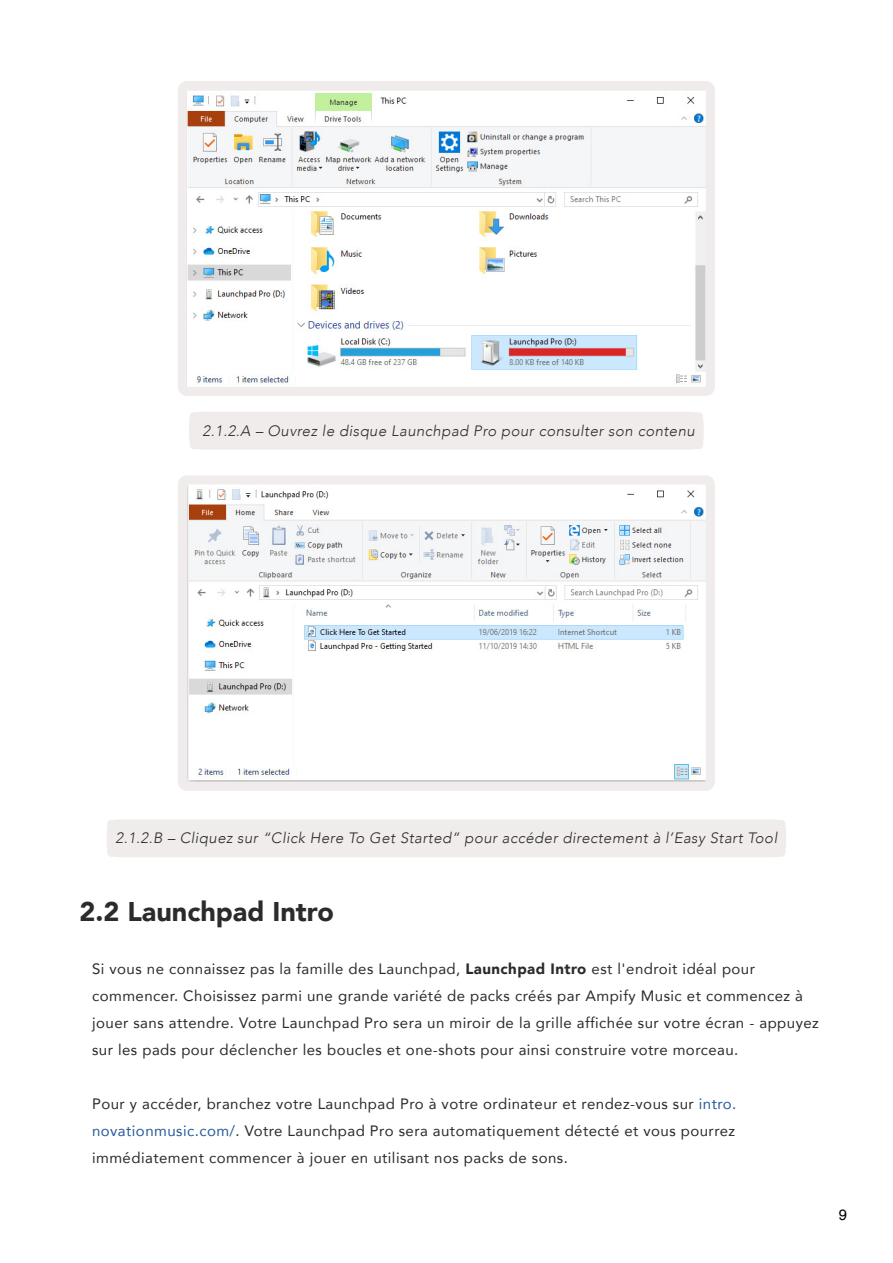
<style>
.page{position:relative;width:893px;height:1263px;background:#fff}
.page>*{position:absolute;margin:0;border:0;box-sizing:border-box;transform-origin:0 0}
.t1{font:900 27px "Avenir";color:#2b2b2b}
.t2{font:15px/27px "Avenir";letter-spacing:.03em;color:#2b2b2b}
.t3{font:italic 300 15px "Avenir";letter-spacing:.03em;color:#2b2b2b}
.t4{font:15px "Helvetica";color:#000}
.s1{font-weight:900}
.s2{color:#275b9b}
</style>
<div class="page">
<div style="left:189px;top:412px;width:515px;height:38px;border:18px solid #f0eceb;border-radius:4px"></div>
<div style="left:107px;top:819px;width:679px;height:38px;border:18px solid #f0eceb;border-radius:4px"></div>
<img style="left:188px;top:92px;width:517px;height:292px">
<div style="left:178px;top:81px;width:537px;height:315px;border:9px solid #f0eceb;border-radius:4px"></div>
<img style="left:188px;top:486px;width:517px;height:295px">
<div style="left:178px;top:475px;width:537px;height:316px;border:9px solid #f0eceb;border-radius:4px"></div>
<p class="t3" style="left:202px;top:422px;width:494px">2.1.2.A – Ouvrez le disque Launchpad Pro pour consulter son contenu</p>
<p class="t3" style="left:115px;top:829px;width:663px">2.1.2.B – Cliquez sur “Click Here To Get Started” pour accéder directement à l’Easy Start Tool</p>
<h1 class="t1" style="left:79px;top:889px;width:256px">2.2 Launchpad Intro</h1>
<p class="t2" style="left:92px;top:955px;width:728px">Si vous ne connaissez pas la famille des Launchpad, <span class="s1">Launchpad Intro</span> est l'endroit idéal pour commencer. Choisissez parmi une grande variété de packs créés par Ampify Music et commencez à jouer sans attendre. Votre Launchpad Pro sera un miroir de la grille affichée sur votre écran - appuyez sur les pads pour déclencher les boucles et one-shots pour ainsi construire votre morceau.</p>
<p class="t2" style="left:92px;top:1090px;width:646px;text-align:justify">Pour y accéder, branchez votre Launchpad Pro à votre ordinateur et rendez-vous sur <span class="s2">intro. novationmusic.com/</span>. Votre Launchpad Pro sera automatiquement détecté et vous pourrez immédiatement commencer à jouer en utilisant nos packs de sons.</p>
<p class="t4" style="left:839px;top:1203px;width:10px">9</p>
</div>
